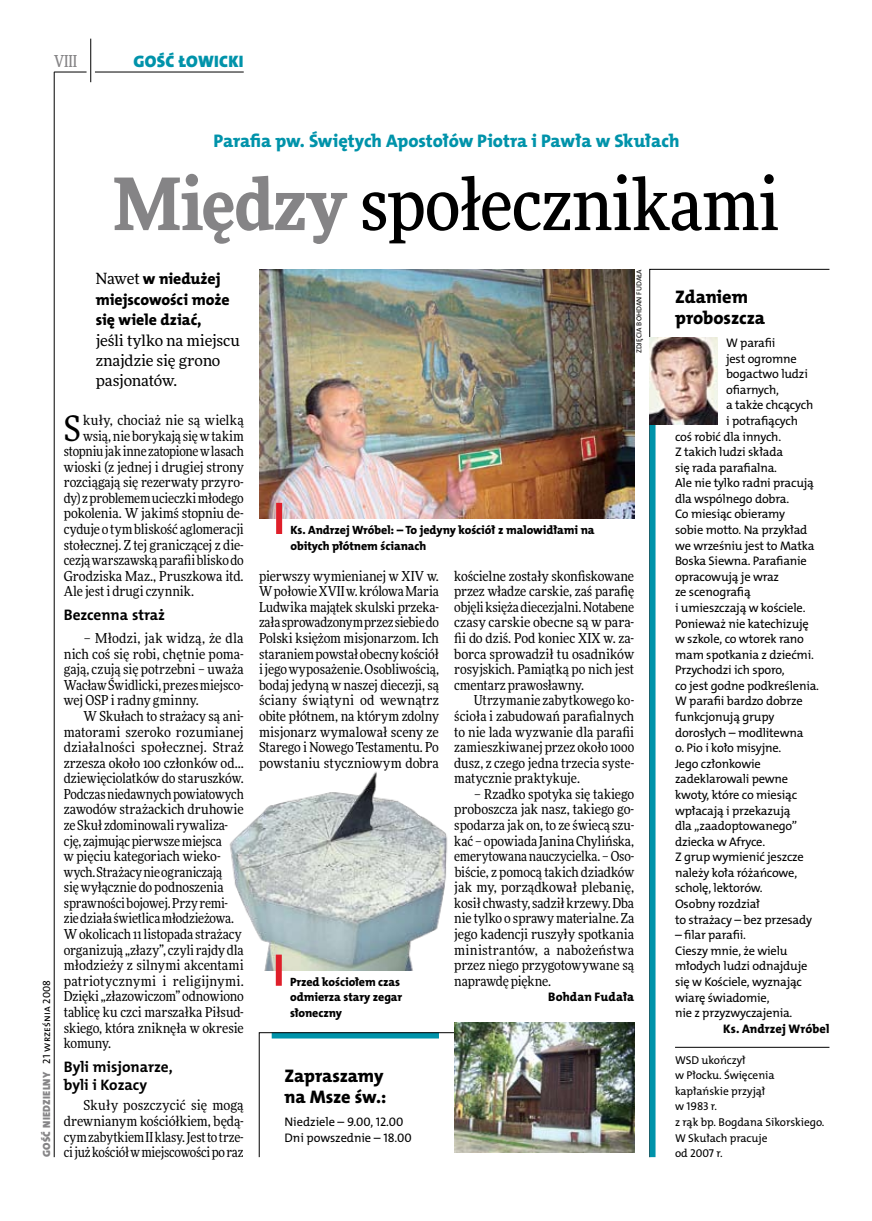
<style>
.page{position:relative;width:872px;height:1221px;background:#fff}
.page>*{position:absolute;margin:0;border:0;box-sizing:border-box;transform-origin:0 0}
.t1{font:500 72px "Freeday Narrow";letter-spacing:-.01em;color:#000}
.t2{font:35.25px "Freeday Narrow News";color:#000}
.t3{font:18.3px "The Mix HP8 Ex Bld";letter-spacing:-.01em;color:#0093aa}
.t4{font:18.3px/21.6px "The Mix HP8 Ex Bld";color:#000}
.t5{font:16.65px "The Mix HP9 Blk";letter-spacing:.02em;color:#0093aa}
.t6{font:500 16.5px "Freeday Narrow";color:#858486;scale:.9 1}
.t7{font:15.75px/20.4px "The Mix HP8 Ex Bld";color:#000}
.t8{font:15.45px/20.4px "Freeday News";letter-spacing:-.01em;color:#000}
.t9{font:15.3px/17.7px "The Mix HP7 Bld";color:#000}
.t10{font:13.8px/15.6px "Freeday Narrow News";letter-spacing:-.005em;color:#000;text-align:justify}
.t11{font:12.45px/15.6px "The Mix HP5 Plain";letter-spacing:-.015em;color:#000}
.t12{font:12.45px "The Mix HP8 Ex Bld";letter-spacing:.01em;color:#000}
.t13{font:12px/15.6px "The Mix HP8 Ex Bld";letter-spacing:-.005em;color:#000}
.t14{font:11.4px/15.6px "The Mix HP5 Plain";letter-spacing:-.005em;color:#000}
.t15{font:10.5px "The Mix HP9 Blk";letter-spacing:.025em;color:#858486}
.t16{font:7.2px "The Mix HP5 Plain";letter-spacing:.015em;color:#000}
.s1{font-family:"The Mix HP5 Plain";color:#000}
.s2{font-weight:900;color:#858486}
.s3{font-family:"Freeday News";font-size:15.45px}
</style>
<div class="page">
<hr style="left:54px;top:72px;width:1px;height:1085px;background:#000">
<hr style="left:90px;top:39px;width:1px;height:43px;background:#000">
<hr style="left:54px;top:72px;width:33px;height:1px;background:#000">
<hr style="left:95px;top:72px;width:149px;height:1px;background:#000">
<svg style="left:259px;top:1032px;width:376px;height:125px"></svg>
<img style="left:454px;top:1022px;width:180px;height:130px">
<svg style="left:649px;top:269px;width:181px;height:888px"></svg>
<img style="left:229px;top:772px;width:219px;height:198px">
<img style="left:259px;top:269px;width:375px;height:249px">
<div style="left:276px;top:954px;width:6px;height:31px;background:#df1f2a"></div>
<div style="left:276px;top:503px;width:6px;height:31px;background:#df1f2a"></div>
<div style="left:649px;top:353px;width:6px;height:803px;background:#0093aa"></div>
<img style="left:649px;top:338px;width:68px;height:86px">
<p class="t6" style="left:54px;top:50px;width:27px">VIII</p>
<p class="t5" style="left:133px;top:50px;width:112px">GOŚĆ ŁOWICKI</p>
<p class="t15" style="left:40px;top:1156px;width:179px;rotate:-90deg">GOŚĆ NIEDZIELNY <span class="s1">21 września 2008</span></p>
<h3 class="t3" style="left:214px;top:129px;width:467px">Parafia pw. Świętych Apostołów Piotra i Pawła w Skułach</h3>
<h1 class="t1" style="left:113px;top:159px;width:668px"><span class="s2">Między</span> społecznikami</h1>
<p class="t7" style="left:96px;top:269px;width:135px"><span class="s3">Nawet</span> w niedużej miejscowości może się wiele dziać,</p>
<p class="t8" style="left:96px;top:329px;width:146px">jeśli tylko na miejscu znajdzie się grono pasjonatów.</p>
<h2 class="t2" style="left:64px;top:406px;width:19px">S</h2>
<p class="t10" style="left:83px;top:412px;width:162px">kuły, chociaż nie są wielką</p>
<p class="t10" style="left:83px;top:427px;width:162px">wsią, nie borykają się wtakim</p>
<p class="t10" style="left:64px;top:443px;width:181px">stopniu jak inne zatopione wlasach</p>
<p class="t10" style="left:64px;top:459px;width:181px">wioski (z jednej i drugiej strony</p>
<p class="t10" style="left:64px;top:474px;width:181px">rozciągają się rezerwaty przyro-</p>
<p class="t10" style="left:64px;top:490px;width:181px">dy) zproblemem ucieczki młodego</p>
<p class="t10" style="left:64px;top:505px;width:181px">pokolenia. W jakimś stopniu de-</p>
<p class="t10" style="left:64px;top:521px;width:181px">cyduje o tym bliskość aglomeracji</p>
<p class="t10" style="left:64px;top:536px;width:181px">stołecznej. Z tej graniczącej z die-</p>
<p class="t10" style="left:64px;top:552px;width:181px">cezją warszawską parafii blisko do</p>
<p class="t10" style="left:64px;top:568px;width:181px">Grodziska Maz., Pruszkowa itd.</p>
<p class="t10" style="left:64px;top:583px;width:132px">Ale jest i drugi czynnik.</p>
<p class="t9" style="left:64px;top:606px;width:103px">Bezcenna straż</p>
<p class="t10" style="left:64px;top:630px;width:181px;text-indent:20px">– Młodzi, jak widzą, że dla nich coś się robi, chętnie poma&shy;gają, czują się potrzebni – uważa Wacław Świdlicki, prezes miejsco&shy;wej OSP i radny gminny.</p>
<p class="t10" style="left:64px;top:708px;width:181px;text-align:left;text-indent:20px">W Skułach to strażacy są ani&shy;matorami szeroko rozumianej działalności społecznej. Straż zrzesza około 100 członków od… dziewięciolatków do staruszków.<br>Podczas niedawnych powiatowych zawodów strażackich druhowie ze Skuł zdominowali rywaliza&shy;cję, zajmując pierwsze miejsca<br>w pięciu kategoriach wieko&shy;wych. Strażacy nie ograniczają<br>się wyłącznie do podnoszenia sprawności bojowej. Przy remi&shy;zie działa świetlica młodzieżowa.<br>Wokolicach 11 listopada strażacy organizują „złazy”, czyli rajdy dla młodzieży z silnymi akcentami patriotycznymi i religijnymi.<br>Dzięki „złazowiczom” odnowiono tablicę ku czci marszałka Piłsud&shy;skiego, która zniknęła w okresie komuny.</p>
<p class="t9" style="left:64px;top:1058px;width:110px">Byli misjonarze, byli i Kozacy</p>
<p class="t10" style="left:64px;top:1097px;width:181px;text-indent:20px">Skuły poszczycić się mogą drewnianym kościółkiem, będą&shy;cym zabytkiem II klasy. Jest to trze&shy;ci już kościół wmiejscowości po raz</p>
<p class="t16" style="left:634px;top:353px;width:86px;rotate:-90deg">Zdjęcia Bohdan Fudała</p>
<p class="t13" style="left:290px;top:522px;width:306px">Ks. Andrzej Wróbel: – To jedyny kościół z malowidłami na obitych płótnem ścianach</p>
<p class="t10" style="left:259px;top:568px;width:181px">pierwszy wymienianej w XIV w.<br>Wpołowie XVII w. królowa Maria Ludwika majątek skulski przeka&shy;zała sprowadzonym przez siebie do Polski księżom misjonarzom. Ich staraniem powstał obecny kościół ijego wyposażenie. Osobliwością, bodaj jedyną w naszej diecezji, są ściany świątyni od wewnątrz obite płótnem, na którym zdolny misjonarz wymalował sceny ze Starego i Nowego Testamentu. Po powstaniu styczniowym dobra</p>
<p class="t10" style="left:454px;top:568px;width:181px">kościelne zostały skonfiskowane przez władze carskie, zaś parafię objęli księża diecezjalni. Notabene czasy carskie obecne są w para&shy;fii do dziś. Pod koniec XIX w. za&shy;borca sprowadził tu osadników rosyjskich. Pamiątką po nich jest cmentarz prawosławny.</p>
<p class="t10" style="left:454px;top:692px;width:181px;text-indent:20px">Utrzymanie zabytkowego ko&shy;ścioła i zabudowań parafialnych to nie lada wyzwanie dla parafii zamieszkiwanej przez około 1000 dusz, z czego jedna trzecia syste&shy;matycznie praktykuje.</p>
<p class="t10" style="left:454px;top:786px;width:181px;text-indent:20px">– Rzadko spotyka się takiego proboszcza jak nasz, takiego go&shy;spodarza jak on, to ze świecą szu&shy;kać – opowiada Janina Chylińska, emerytowana nauczycielka. – Oso&shy;biście, z pomocą takich dziadków jak my, porządkował plebanię, kosił chwasty, sadził krzewy. Dba nie tylko o sprawy materialne. Za jego kadencji ruszyły spotkania ministrantów, a nabożeństwa przez niego przygotowywane są naprawdę piękne.</p>
<p class="t12" style="left:548px;top:989px;width:87px">Bohdan Fudała</p>
<p class="t13" style="left:290px;top:973px;width:114px">Przed kościołem czas odmierza stary zegar słoneczny</p>
<h3 class="t4" style="left:284px;top:1064px;width:103px">Zapraszamy na Msze św.:</h3>
<p class="t11" style="left:284px;top:1113px;width:129px">Niedziele – 9.00, 12.00<br>Dni powszednie – 18.00</p>
<h3 class="t4" style="left:675px;top:286px;width:92px">Zdaniem proboszcza</h3>
<p class="t11" style="left:726px;top:335px;width:51px">W parafii</p>
<p class="t11" style="left:726px;top:351px;width:72px">jest ogromne</p>
<p class="t11" style="left:726px;top:366px;width:83px">bogactwo ludzi</p>
<p class="t11" style="left:726px;top:382px;width:54px">ofiarnych,</p>
<p class="t11" style="left:726px;top:397px;width:89px">a także chcących</p>
<p class="t11" style="left:726px;top:413px;width:73px">i potrafiących</p>
<p class="t11" style="left:675px;top:428px;width:108px">coś robić dla innych.</p>
<p class="t11" style="left:675px;top:444px;width:110px">Z takich ludzi składa</p>
<p class="t11" style="left:675px;top:460px;width:103px">się rada parafialna.</p>
<p class="t11" style="left:675px;top:475px;width:140px">Ale nie tylko radni pracują</p>
<p class="t11" style="left:675px;top:491px;width:116px">dla wspólnego dobra.</p>
<p class="t11" style="left:675px;top:506px;width:112px">Co miesiąc obieramy</p>
<p class="t11" style="left:675px;top:522px;width:134px">sobie motto. N a przykład</p>
<p class="t11" style="left:675px;top:537px;width:141px">we wrześniu jest to Matka</p>
<p class="t11" style="left:675px;top:553px;width:133px">Boska Siewna. Parafianie</p>
<p class="t11" style="left:675px;top:569px;width:106px">opracowują je wraz</p>
<p class="t11" style="left:675px;top:584px;width:77px">ze scenografią</p>
<p class="t11" style="left:675px;top:600px;width:132px">i umieszczają w kościele.</p>
<p class="t11" style="left:675px;top:615px;width:135px">Ponieważ nie katechizuję</p>
<p class="t11" style="left:675px;top:631px;width:130px">w szkole, co wtorek rano</p>
<p class="t11" style="left:675px;top:646px;width:140px">mam spotkania z dziećmi.</p>
<p class="t11" style="left:675px;top:662px;width:111px">Przychodzi ich sporo,</p>
<p class="t11" style="left:675px;top:678px;width:145px">co jest godne podkreślenia.</p>
<p class="t11" style="left:675px;top:693px;width:129px">W parafii bardzo dobrze</p>
<p class="t11" style="left:675px;top:709px;width:101px">funkcjonują grupy</p>
<p class="t11" style="left:675px;top:724px;width:130px">dorosłych – modlitewna</p>
<p class="t11" style="left:675px;top:740px;width:108px">o. Pio i koło misyjne.</p>
<p class="t11" style="left:675px;top:755px;width:87px">Jego członkowie</p>
<p class="t11" style="left:675px;top:771px;width:115px">zadeklarowali pewne</p>
<p class="t11" style="left:675px;top:787px;width:124px">kwoty, które co miesiąc</p>
<p class="t11" style="left:675px;top:802px;width:117px">wpłacają i przekazują</p>
<p class="t11" style="left:675px;top:818px;width:124px">dla „zaadoptowanego”</p>
<p class="t11" style="left:675px;top:833px;width:92px">dziecka w Afryce.</p>
<p class="t11" style="left:675px;top:849px;width:130px">Z grup wymienić jeszcze</p>
<p class="t11" style="left:675px;top:864px;width:124px">należy koła różańcowe,</p>
<p class="t11" style="left:675px;top:880px;width:89px">scholę, lektorów.</p>
<p class="t11" style="left:675px;top:896px;width:87px">Osobny rozdział</p>
<p class="t11" style="left:675px;top:911px;width:138px">to strażacy – bez przesady</p>
<p class="t11" style="left:675px;top:927px;width:134px">– filar parafii.<br>Cieszy mnie, że wielu młodych ludzi odnajduje się w Kościele, wyznając wiarę świadomie,<br>nie z przyzwyczajenia.</p>
<p class="t12" style="left:723px;top:1020px;width:108px">Ks. Andrzej Wróbel</p>
<p class="t14" style="left:675px;top:1052px;width:151px">WSD ukończył<br>w Płocku. Święcenia kapłańskie przyjął<br>w 1983 r.<br>z rąk bp. Bogdana Sikorskiego.<br>W Skułach pracuje<br>od 2007 r.</p>
</div>
